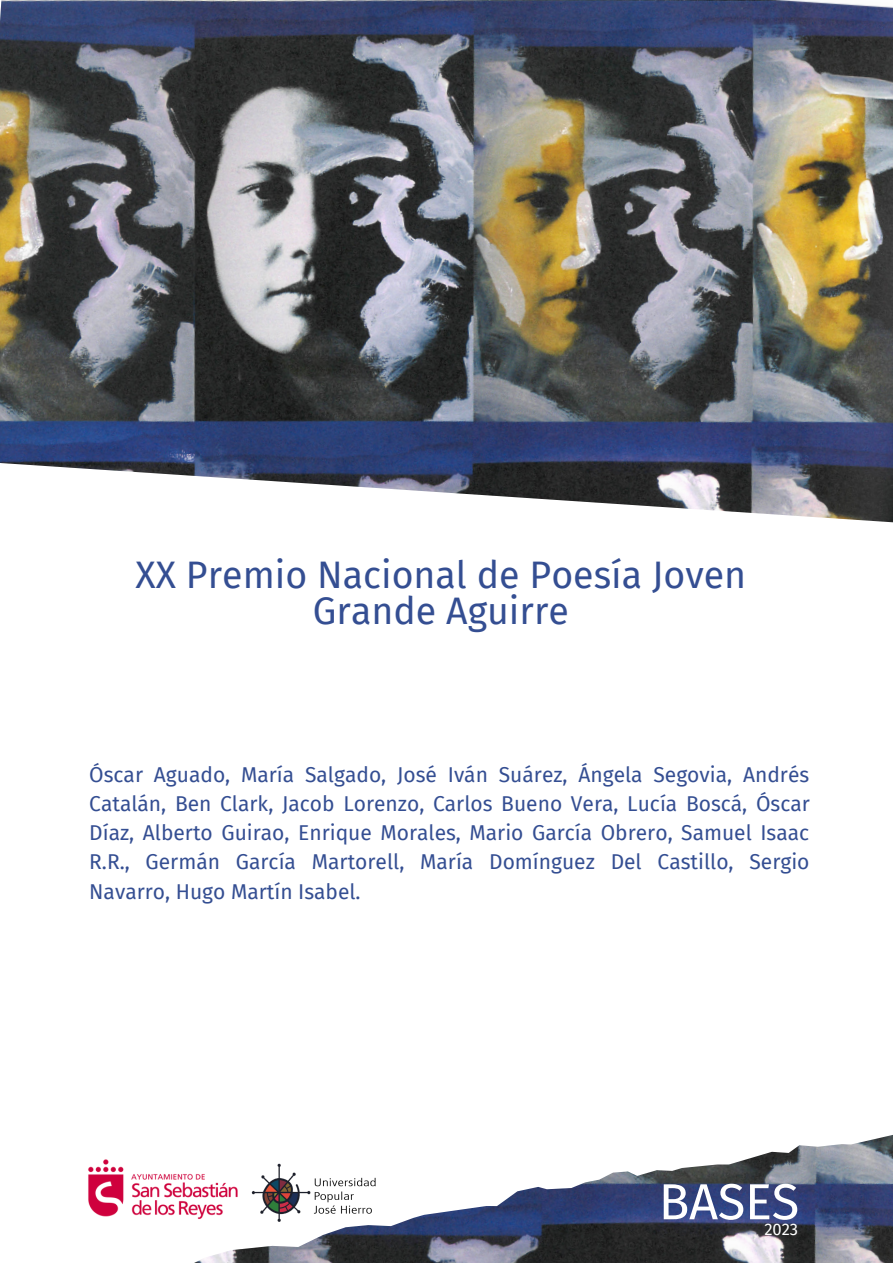
<style>
.page{position:relative;width:893px;height:1264px;background:#fff}
.page>*{position:absolute;margin:0;border:0;box-sizing:border-box;transform-origin:0 0}
.t1{font:50.7px "Fira Sans";letter-spacing:-.01em;color:#fff}
.t2{font:37.5px/36px "Fira Sans";color:#344e92;text-align:center}
.t3{font:21px/29.2px "Fira Sans";color:#344e92;text-align:justify}
.t4{font:16.5px "Fira Sans";color:#fff}
</style>
<div class="page">
<img style="left:196px;top:1135px;width:696px;height:127px">
<img style="left:88px;top:1143px;width:163px;height:88px">
<img style="left:0;top:0;width:892px;height:523px">
<img style="left:251px;top:1162px;width:129px;height:70px">
<h2 class="t2" style="left:135px;top:557px;width:612px">XX Premio Nacional de Poesía Joven<br>Grande Aguirre</h2>
<p class="t3" style="left:89px;top:760px;width:722px">Óscar Aguado, María Salgado, José Iván Suárez, Ángela Segovia, Andrés Catalán, Ben Clark, Jacob Lorenzo, Carlos Bueno Vera, Lucía Boscá, Óscar Díaz, Alberto Guirao, Enrique Morales, Mario García Obrero, Samuel Isaac R.R., Germán García Martorell, María Domínguez Del Castillo, Sergio Navarro, Hugo Martín Isabel.</p>
<h1 class="t1" style="left:658px;top:1171px;width:142px">BASES</h1>
<p class="t4" style="left:764px;top:1219px;width:35px">2023</p>
</div>
